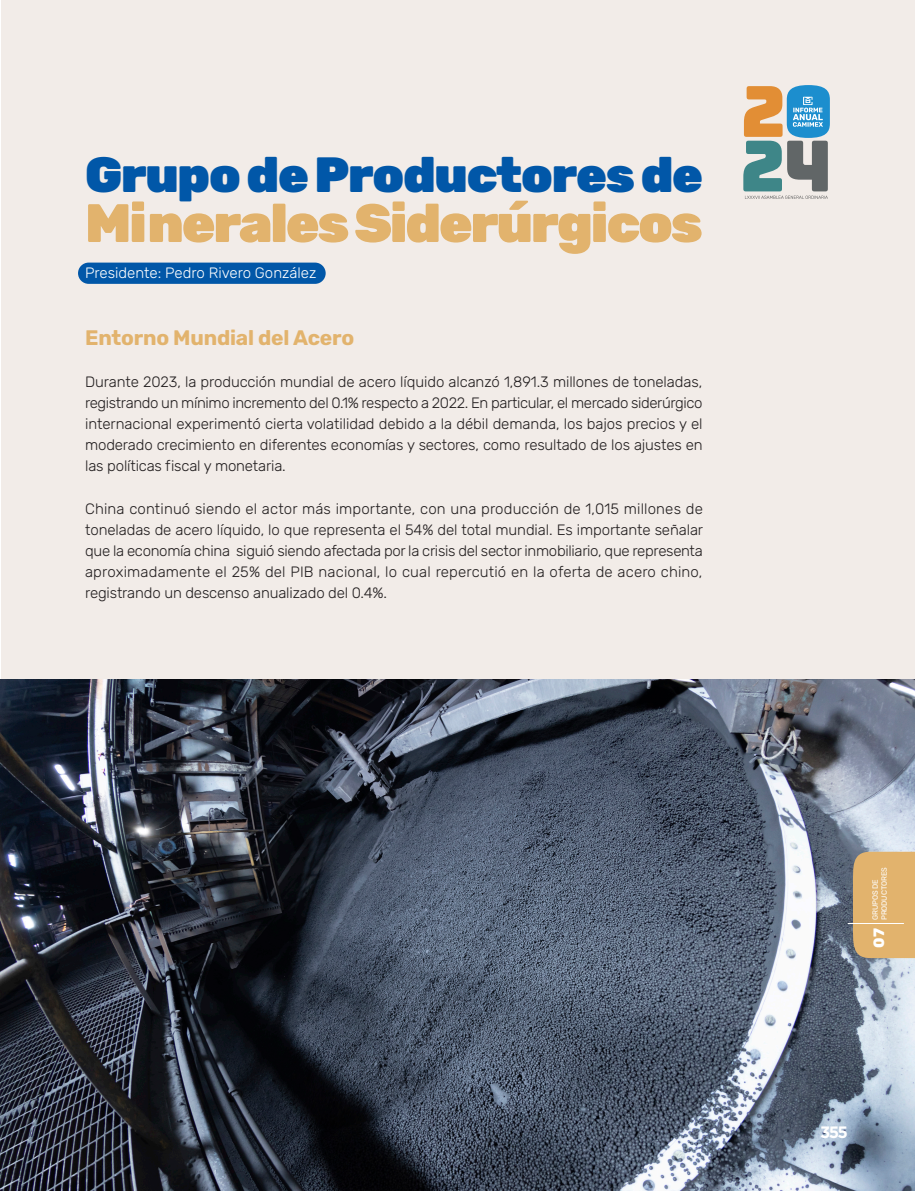
<style>
.page{position:relative;width:915px;height:1191px;background:#fff}
.page>*{position:absolute;margin:0;border:0;box-sizing:border-box;transform-origin:0 0}
.Titulo_PROGRAMA{font:300 54px "Rubik";letter-spacing:-.04em;color:#e2b36d}
.Titulo_PROGRAMA-2{font:300 49.5px "Rubik";letter-spacing:-.025em;color:#0157a8}
.Subitulo01{font:700 21px "Rubik";letter-spacing:-.01em;color:#e2b36d}
.t1{font:700 16.5px "Gotham";color:#fff}
.Cuerpo_de_Texto{font:300 15px/21px "Rubik";letter-spacing:-.01em;color:#231f20;text-align:justify}
.Presidente{font:300 15px "Rubik";color:#fff}
.t2{font:7.5px "Rubik";letter-spacing:-.01em;color:#fff}
</style>
<div class="page">
<div style="left:1px;top:0;width:913px;height:819px;background:#f2ece8"></div>
<img style="left:0;top:679px;width:914px;height:512px">
<svg style="left:743px;top:85px;width:86px;height:114px"></svg>
<div style="left:851px;top:851px;width:63px;height:107px;background:#e2b36d"></div>
<hr style="left:847px;top:923px;width:56px;height:1px;background:#fff">
<div style="left:78px;top:262px;width:247px;height:22px;background:#0157a8;border-radius:11px"></div>
<p class="Titulo_PROGRAMA-2" style="left:85px;top:148px;width:619px">Grupo de Productores de</p>
<p class="Titulo_PROGRAMA" style="left:85px;top:193px;width:619px">Minerales Siderúrgicos</p>
<p class="Presidente" style="left:85px;top:264px;width:233px">Presidente: Pedro Rivero González</p>
<p class="Subitulo01" style="left:85px;top:325px;width:270px">Entorno Mundial del Acero</p>
<p class="Cuerpo_de_Texto" style="left:85px;top:372px;width:619px">Durante 2023, la producción mundial de acero líquido alcanzó 1,891.3 millones de toneladas, registrando un mínimo incremento del 0.1% respecto a 2022. En particular, el mercado siderúrgico internacional experimentó cierta volatilidad debido a la débil demanda, los bajos precios y el moderado crecimiento en diferentes economías y sectores, como resultado de los ajustes en las políticas fiscal y monetaria.</p>
<p class="Cuerpo_de_Texto" style="left:85px;top:498px;width:619px">China continuó siendo el actor más importante, con una producción de 1,015 millones de toneladas de acero líquido, lo que representa el 54% del total mundial. Es importante señalar que la economía china siguió siendo afectada por la crisis del sector inmobiliario, que representa aproximadamente el 25% del PIB nacional, lo cual repercutió en la oferta de acero chino, registrando un descenso anualizado del 0.4%.</p>
<p class="t2" style="left:879px;top:920px;width:55px;rotate:-90deg">PRODUCTORES</p>
<p class="Presidente" style="left:870px;top:947px;width:21px;rotate:-90deg">07</p>
<p class="t2" style="left:870px;top:920px;width:42px;rotate:-90deg">GRUPOS DE</p>
<p class="t1" style="left:820px;top:1121px;width:29px">355</p>
</div>
